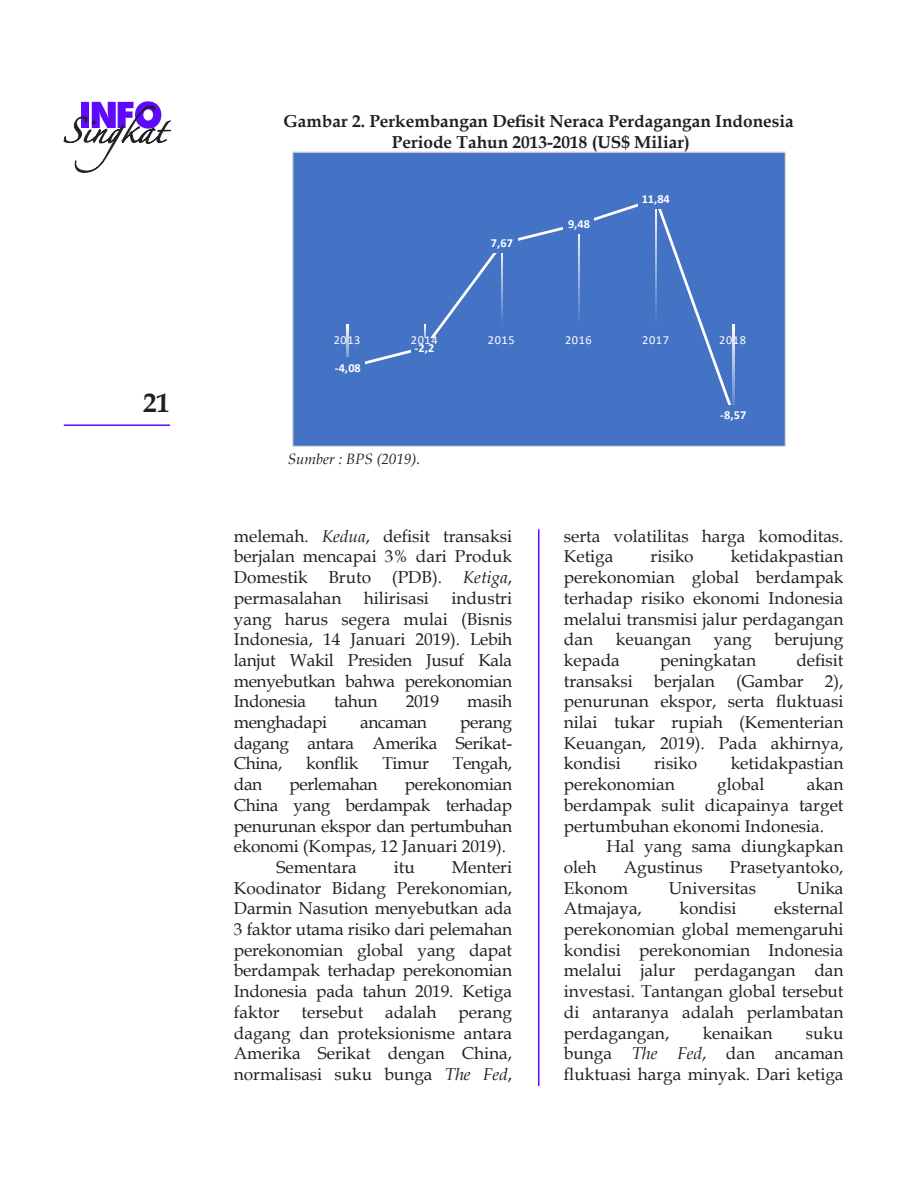
<style>
.page{position:relative;width:918px;height:1188px;background:#fff}
.page>*{position:absolute;margin:0;border:0;box-sizing:border-box;transform-origin:0 0}
.t1{font:700 27px "Book Antiqua";color:#231f20}
.Naskah{font:17.25px/20.7px "Book Antiqua";color:#231f20;text-align:justify}
.Judul_Tabel{font:700 17.25px "Book Antiqua";color:#231f20}
.Naskah-2{font:17.25px "Book Antiqua";letter-spacing:-.02em;color:#231f20}
.Sumber{font:italic 15px "Book Antiqua";color:#231f20}
.t2{font:700 12.3px "Calibri";letter-spacing:-.005em;color:#fff}
.t3{font:12.3px "Calibri";letter-spacing:.05em;color:#fff}
.s1{font-style:italic}
</style>
<div class="page">
<hr style="left:64px;top:424px;width:106px;height:2px;background:#600afd">
<svg style="left:64px;top:101px;width:107px;height:72px"></svg>
<hr style="left:538px;top:529px;width:1px;height:557px;background:#600afd">
<div style="left:293px;top:152px;width:492px;height:294px;background:#4472c4"></div>
<svg style="left:346px;top:203px;width:389px;height:202px"></svg>
<svg style="left:347px;top:324px;width:1px;height:34px"></svg>
<svg style="left:424px;top:324px;width:1px;height:14px"></svg>
<svg style="left:501px;top:253px;width:2px;height:71px"></svg>
<svg style="left:578px;top:234px;width:1px;height:90px"></svg>
<svg style="left:655px;top:209px;width:2px;height:115px"></svg>
<svg style="left:733px;top:324px;width:1px;height:81px"></svg>
<div style="left:331px;top:358px;width:34px;height:19px;background:#4472c4"></div>
<div style="left:411px;top:338px;width:27px;height:19px;background:#4472c4"></div>
<div style="left:487px;top:234px;width:30px;height:19px;background:#4472c4"></div>
<div style="left:564px;top:215px;width:30px;height:19px;background:#4472c4"></div>
<div style="left:638px;top:190px;width:37px;height:19px;background:#4472c4"></div>
<div style="left:292px;top:151px;width:493px;height:295px;border:1px solid #d9d9d9"></div>
<p class="t1" style="left:143px;top:384px;width:28px">21</p>
<p class="Judul_Tabel" style="left:284px;top:110px;width:512px">Gambar 2. Perkembangan Defisit Neraca Perdagangan Indonesia</p>
<p class="Judul_Tabel" style="left:392px;top:130px;width:300px">Periode Tahun 2013-2018 (US$ Miliar)</p>
<p class="t2" style="left:491px;top:235px;width:23px">7,67</p>
<p class="t2" style="left:568px;top:215px;width:23px">9,48</p>
<p class="t2" style="left:642px;top:191px;width:30px">11,84</p>
<p class="t3" style="left:334px;top:331px;width:28px">2013</p>
<p class="t3" style="left:411px;top:331px;width:28px">2014</p>
<p class="t3" style="left:488px;top:331px;width:28px">2015</p>
<p class="t3" style="left:565px;top:331px;width:28px">2016</p>
<p class="t3" style="left:642px;top:331px;width:28px">2017</p>
<p class="t3" style="left:719px;top:331px;width:28px">2018</p>
<p class="t2" style="left:415px;top:339px;width:21px">-2,2</p>
<p class="t2" style="left:335px;top:359px;width:28px">-4,08</p>
<p class="Sumber" style="left:288px;top:449px;width:134px">Sumber : BPS (2019).</p>
<p class="Naskah" style="left:234px;top:525px;width:280px">melemah. <span class="s1">Kedua</span>, defisit transaksi berjalan mencapai 3% dari Produk Domestik Bruto (PDB). <span class="s1">Ketiga</span>, permasalahan</p>
<p class="Naskah" style="left:234px;top:587px;width:280px;text-indent:218px">industri yang harus segera mulai (Bisnis Indonesia, 14 Januari 2019). Lebih lanjut Wakil Presiden Jusuf Kala menyebutkan bahwa perekonomian Indonesia</p>
<p class="Naskah" style="left:364px;top:587px;width:67px">hilirisasi</p>
<p class="Naskah" style="left:334px;top:691px;width:45px">tahun</p>
<p class="Naskah" style="left:406px;top:691px;width:35px">2019</p>
<p class="Naskah" style="left:467px;top:691px;width:46px">masih</p>
<p class="Naskah-2" style="left:234px;top:710px;width:95px">menghadapi</p>
<p class="Naskah-2" style="left:360px;top:710px;width:68px">ancaman</p>
<p class="Naskah" style="left:234px;top:711px;width:280px;text-indent:226px">perang dagang antara Amerika Serikat-China,</p>
<p class="Naskah" style="left:306px;top:753px;width:54px">konflik</p>
<p class="Naskah" style="left:382px;top:753px;width:48px">Timur</p>
<p class="Naskah" style="left:453px;top:753px;width:61px">Tengah,</p>
<p class="Naskah" style="left:234px;top:774px;width:30px">dan</p>
<p class="Naskah-2" style="left:290px;top:772px;width:90px">perlemahan</p>
<p class="Naskah" style="left:234px;top:774px;width:280px;text-indent:171px">perekonomian China yang berdampak terhadap penurunan ekspor dan pertumbuhan ekonomi (Kompas, 12 Januari 2019).</p>
<p class="Naskah" style="left:276px;top:856px;width:82px">Sementara</p>
<p class="Naskah" style="left:394px;top:856px;width:23px">itu</p>
<p class="Naskah" style="left:234px;top:856px;width:280px;text-indent:218px">Menteri Koodinator Bidang Perekonomian, Darmin Nasution menyebutkan ada 3 faktor utama risiko dari pelemahan perekonomian global yang dapat berdampak terhadap perekonomian Indonesia pada tahun 2019. Ketiga faktor</p>
<p class="Naskah" style="left:301px;top:1001px;width:63px">tersebut</p>
<p class="Naskah" style="left:385px;top:1001px;width:53px">adalah</p>
<p class="Naskah" style="left:234px;top:1001px;width:280px;text-indent:225px">perang dagang dan proteksionisme antara Amerika Serikat dengan China, normalisasi suku bunga <span class="s1">The Fed</span>,</p>
<p class="t2" style="left:720px;top:406px;width:28px">-8,57</p>
<p class="Naskah" style="left:564px;top:525px;width:281px">serta volatilitas harga komoditas.<br>Ketiga</p>
<p class="Naskah" style="left:564px;top:546px;width:281px;text-indent:167px">ketidakpastian perekonomian global berdampak terhadap risiko ekonomi Indonesia melalui transmisi jalur perdagangan dan</p>
<p class="Naskah" style="left:651px;top:546px;width:45px">risiko</p>
<p class="Naskah" style="left:616px;top:629px;width:77px">keuangan</p>
<p class="Naskah" style="left:714px;top:629px;width:39px">yang</p>
<p class="Naskah" style="left:774px;top:629px;width:71px">berujung</p>
<p class="Naskah" style="left:564px;top:649px;width:58px">kepada</p>
<p class="Naskah" style="left:660px;top:649px;width:97px">peningkatan</p>
<p class="Naskah" style="left:564px;top:649px;width:281px;text-indent:233px">defisit transaksi berjalan (Gambar 2), penurunan ekspor, serta fluktuasi nilai tukar rupiah (Kementerian Keuangan, 2019). Pada akhirnya, kondisi</p>
<p class="Naskah" style="left:654px;top:753px;width:45px">risiko</p>
<p class="Naskah" style="left:731px;top:753px;width:114px">ketidakpastian</p>
<p class="Naskah" style="left:564px;top:774px;width:113px">perekonomian</p>
<p class="Naskah" style="left:717px;top:774px;width:49px">global</p>
<p class="Naskah" style="left:564px;top:774px;width:281px;text-indent:243px">akan berdampak sulit dicapainya target pertumbuhan ekonomi Indonesia.</p>
<p class="Naskah" style="left:606px;top:836px;width:239px">Hal yang sama diungkapkan</p>
<p class="Naskah" style="left:564px;top:856px;width:34px">oleh</p>
<p class="Naskah" style="left:624px;top:856px;width:81px">Agustinus</p>
<p class="Naskah" style="left:730px;top:856px;width:115px">Prasetyantoko,</p>
<p class="Naskah" style="left:564px;top:877px;width:66px">Ekonom</p>
<p class="Naskah" style="left:669px;top:877px;width:89px">Universitas</p>
<p class="Naskah" style="left:797px;top:877px;width:48px">Unika</p>
<p class="Naskah" style="left:564px;top:898px;width:80px">Atmajaya,</p>
<p class="Naskah" style="left:680px;top:898px;width:58px">kondisi</p>
<p class="Naskah" style="left:564px;top:898px;width:281px;text-indent:210px">eksternal perekonomian global memengaruhi kondisi perekonomian Indonesia melalui jalur perdagangan dan investasi. Tantangan global tersebut di antaranya adalah perlambatan perdagangan,</p>
<p class="Naskah" style="left:564px;top:1022px;width:281px;text-indent:242px">suku bunga <span class="s1">The Fed</span>, dan ancaman fluktuasi harga minyak. Dari ketiga</p>
<p class="Naskah" style="left:703px;top:1022px;width:71px">kenaikan</p>
</div>
